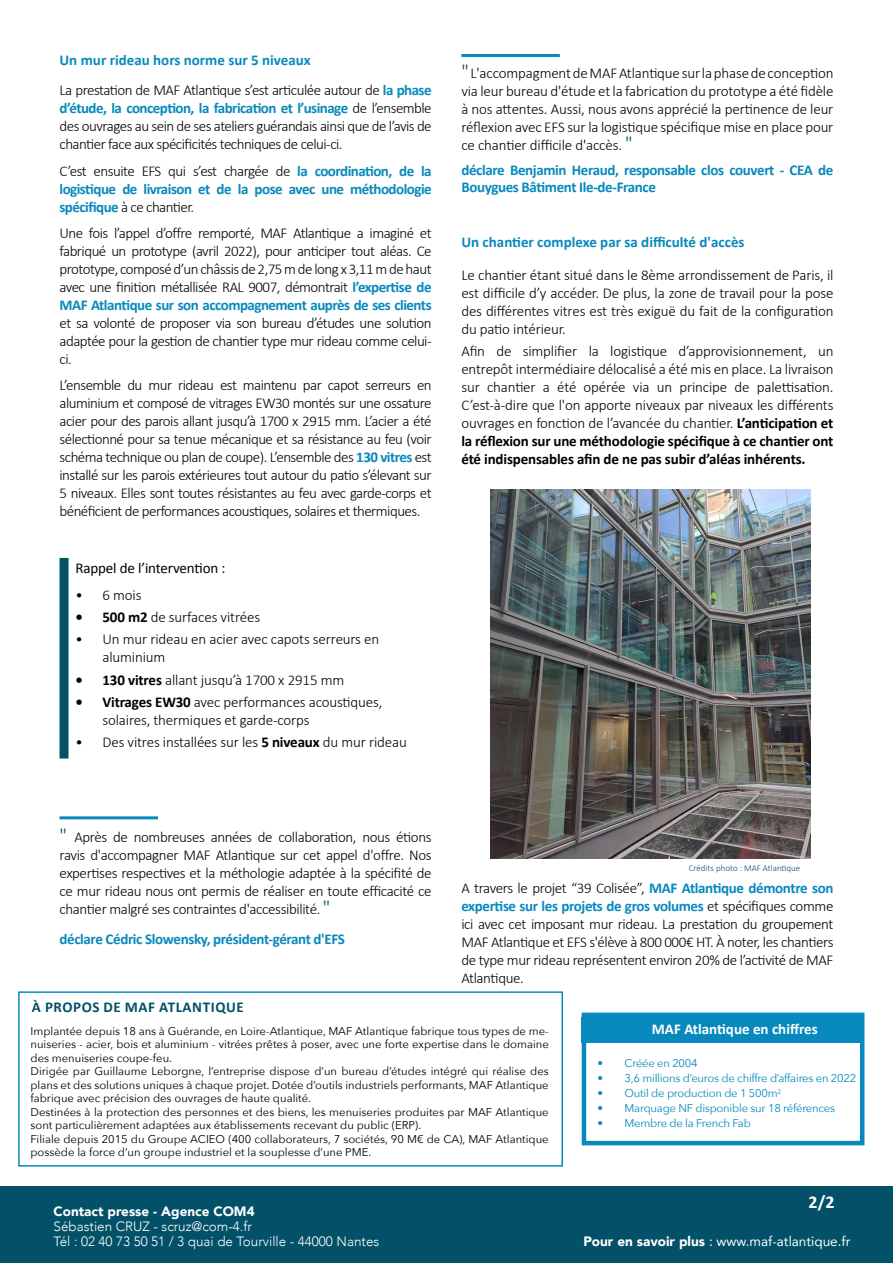
<style>
.page{position:relative;width:893px;height:1263px;background:#fff}
.page>*{position:absolute;margin:0;border:0;box-sizing:border-box;transform-origin:0 0}
.t1{font:700 18px "Calibri";color:#fff}
.t2{font:300 15px/18px "Calibri";letter-spacing:-.025em;color:#000;text-align:justify}
.t3{font:700 15px/18px "Calibri";letter-spacing:-.025em;color:#0889bd}
.t4{font:700 15px "Calibri";color:#0889bd}
.t5{font:15px "Calibri";letter-spacing:-.01em;color:#000}
.t6{font:700 15px "Calibri";letter-spacing:.04em;color:#025168}
.t7{font:700 15px "Calibri";color:#fff}
.t8{font:300 13.5px/15px "Avenir";color:#fff}
.t9{font:13.5px "Avenir";color:#fff}
.t10{font:900 13.5px "Avenir";color:#fff}
.t11{font:11.25px/13.5px "Avenir Next";color:#000}
.t12{font:11.25px "Avenir Next";letter-spacing:-.02em;color:#0889bd}
.t13{font:300 9px "Calibri";color:#025168}
.s1{font-weight:700;color:#0889bd}
.s2{font-weight:300;color:#000}
.s3{font-weight:700}
.s4{font-size:19.5px;color:#025168}
.s5{color:#fff}
.s6{font-weight:900}
</style>
<div class="page">
<div style="left:0;top:1186px;width:893px;height:77px;background:#025168"></div>
<div style="left:18px;top:991px;width:545px;height:175px;background:#fff;border:2px solid #0889bd"></div>
<hr style="left:60px;top:816px;width:98px;height:3px;background:#0889bd">
<div style="left:60px;top:558px;width:9px;height:200px;background:#025168"></div>
<img style="left:491px;top:489px;width:319px;height:370px">
<hr style="left:461px;top:54px;width:99px;height:3px;background:#0889bd">
<div style="left:582px;top:1012px;width:282px;height:133px;background:#fff;border:4px solid #0889bd"></div>
<div style="left:582px;top:1017px;width:278px;height:26px;background:#0889bd"></div>
<p class="t4" style="left:60px;top:51px;width:253px">Un mur rideau hors norme sur 5 niveaux</p>
<p class="t2" style="left:60px;top:81px;width:374px">La prestation de MAF Atlantique s’est articulée autour de <span class="s1">la phase d’étude, la conception, la fabrication et l’usinage</span> de l’ensemble des ouvrages au sein de ses ateliers guérandais ainsi que de l’avis de chantier face aux spécificités techniques de celui-ci.</p>
<p class="t3" style="left:60px;top:162px;width:374px;text-align:justify"><span class="s2">C’est ensuite EFS qui s’est chargée de</span> la coordination, de la logistique de livraison et de la pose avec une méthodologie spécifique <span class="s2">à ce chantier.</span></p>
<p class="t2" style="left:60px;top:223px;width:374px">Une fois l’appel d’offre remporté, MAF Atlantique a imaginé et fabriqué un prototype (avril 2022), pour anticiper tout aléas. Ce prototype, composé d’un châssis de 2,75 m de long x 3,11 m de haut avec une finition métallisée RAL 9007, démontrait <span class="s1">l’expertise de MAF Atlantique sur son accompagnement auprès de ses clients</span></p>
<p class="t2" style="left:60px;top:313px;width:374px">et sa volonté de proposer via son bureau d’études une solution adaptée pour la gestion de chantier type mur rideau comme celui&shy;ci.</p>
<p class="t2" style="left:60px;top:376px;width:374px">L’ensemble du mur rideau est maintenu par capot serreurs en aluminium et composé de vitrages EW30 montés sur une ossature acier pour des parois allant jusqu’à 1700 x 2915 mm. L’acier a été sélectionné pour sa tenue mécanique et sa résistance au feu (voir schéma technique ou plan de coupe). L’ensemble des <span class="s1">130 vitres</span> est installé sur les parois extérieures tout autour du patio s’élevant sur 5 niveaux. Elles sont toutes résistantes au feu avec garde-corps et bénéficient de performances acoustiques, solaires et thermiques.</p>
<p class="t5" style="left:75px;top:559px;width:152px">Rappel de l’intervention :</p>
<p class="t2" style="left:75px;top:585px;width:68px">• 6 mois</p>
<p class="t2" style="left:75px;top:607px;width:186px"><span class="s3">• 500 m2</span> de surfaces vitrées</p>
<p class="t2" style="left:102px;top:630px;width:278px;text-indent:-27px">• Un mur rideau en acier avec capots serreurs en aluminium</p>
<p class="t2" style="left:75px;top:670px;width:270px"><span class="s3">• 130 vitres</span> allant jusqu’à 1700 x 2915 mm</p>
<p class="t2" style="left:102px;top:692px;width:282px;text-indent:-27px"><span class="s3">• Vitrages EW30</span> avec performances acoustiques, solaires, thermiques et garde-corps</p>
<p class="t2" style="left:75px;top:732px;width:333px">• Des vitres installées sur les <span class="s3">5 niveaux</span> du mur rideau</p>
<p class="t2" style="left:461px;top:64px;width:374px"><span class="s4">"</span> L'accompagment de MAF Atlantique sur la phase de conception via leur bureau d'étude et la fabrication du prototype a été fidèle à nos attentes. Aussi, nous avons apprécié la pertinence de leur réflexion avec EFS sur la logistique spécifique mise en place pour ce chantier difficile d'accès. <span class="s4">"</span></p>
<p class="t3" style="left:461px;top:162px;width:374px;line-height:16.5px">déclare Benjamin Heraud, responsable clos couvert - CEA de<br>Bouygues Bâtiment Ile-de-France</p>
<p class="t4" style="left:461px;top:232px;width:285px">Un chantier complexe par sa difficulté d'accès</p>
<p class="t2" style="left:461px;top:265px;width:374px">Le chantier étant situé dans le 8ème arrondissement de Paris, il est difficile d’y accéder. De plus, la zone de travail pour la pose des différentes vitres est très exiguë du fait de la configuration du patio intérieur.</p>
<p class="t2" style="left:461px;top:342px;width:374px">Afin de simplifier la logistique d’approvisionnement, un entrepôt intermédiaire délocalisé a été mis en place. La livraison sur chantier a été opérée via un principe de palettisation.<br>C’est-à-dire que l'on apporte niveaux par niveaux les différents ouvrages en fonction de l’avancée du chantier. <span class="s3">L’anticipation et la réflexion sur une méthodologie spécifique à ce chantier ont été indispensables afin de ne pas subir d’aléas inhérents.</span></p>
<p class="t2" style="left:60px;top:827px;width:374px"><span class="s4">"</span> Après de nombreuses années de collaboration, nous étions ravis d'accompagner MAF Atlantique sur cet appel d'offre. Nos expertises respectives et la méthologie adaptée à la spécifité de ce mur rideau nous ont permis de réaliser en toute efficacité ce chantier malgré ses contraintes d'accessibilité. <span class="s4">"</span></p>
<p class="t3" style="left:60px;top:929px;width:287px">déclare Cédric Slowensky, président-gérant d'EFS</p>
<p class="t6" style="left:32px;top:998px;width:223px">À PROPOS DE MAF ATLANTIQUE <span class="s5">s</span></p>
<p class="t13" style="left:689px;top:863px;width:113px">Crédits photo : MAF Atlantique</p>
<p class="t2" style="left:461px;top:878px;width:374px">A travers le projet “39 Colisée”, <span class="s1">MAF Atlantique démontre son expertise sur les projets de gros volumes</span> et spécifiques comme ici avec cet imposant mur rideau. La prestation du groupement MAF Atlantique et EFS s'élève à 800 000€ HT. À noter, les chantiers de type mur rideau représentent environ 20% de l’activité de MAF Atlantique.</p>
<p class="t11" style="left:31px;top:1024px;width:520px">Implantée depuis 18 ans à Guérande, en Loire-Atlantique, MAF Atlantique fabrique tous types de me&shy;nuiseries - acier, bois et aluminium - vitrées prêtes à poser, avec une forte expertise dans le domaine des menuiseries coupe-feu.<br>Dirigée par Guillaume Leborgne, l’entreprise dispose d’un bureau d’études intégré qui réalise des plans et des solutions uniques à chaque projet. Dotée d’outils industriels performants, MAF Atlantique fabrique avec précision des ouvrages de haute qualité.<br>Destinées à la protection des personnes et des biens, les menuiseries produites par MAF Atlantique sont particulièrement adaptées aux établissements recevant du public (ERP).<br>Filiale depuis 2015 du Groupe ACIEO (400 collaborateurs, 7 sociétés, 90 M€ de CA), MAF Atlantique possède la force d’un groupe industriel et la souplesse d’une PME.</p>
<p class="t10" style="left:54px;top:1200px;width:203px">Contact presse - Agence COM4</p>
<p class="t8" style="left:54px;top:1219px;width:327px">Sébastien CRUZ - scruz@com-4.fr<br>Tél : 02 40 73 50 51 / 3 quai de Tourville - 44000 Nantes</p>
<p class="t7" style="left:652px;top:1019px;width:167px">MAF Atlantique en chiffres</p>
<p class="t12" style="left:597px;top:1054px;width:102px">• Créée en 2004</p>
<p class="t12" style="left:597px;top:1069px;width:260px">• 3,6 millions d’euros de chiffre d’affaires en 2022</p>
<p class="t12" style="left:597px;top:1084px;width:185px">• Outil de production de 1 500m<sup>2</sup></p>
<p class="t12" style="left:597px;top:1099px;width:239px">• Marquage NF disponible sur 18 références</p>
<p class="t12" style="left:597px;top:1114px;width:155px">• Membre de la French Fab</p>
<p class="t1" style="left:809px;top:1190px;width:27px">2/2</p>
<p class="t9" style="left:583px;top:1231px;width:269px"><span class="s6">Pour en savoir plus</span> : www.maf-atlantique.fr</p>
</div>
